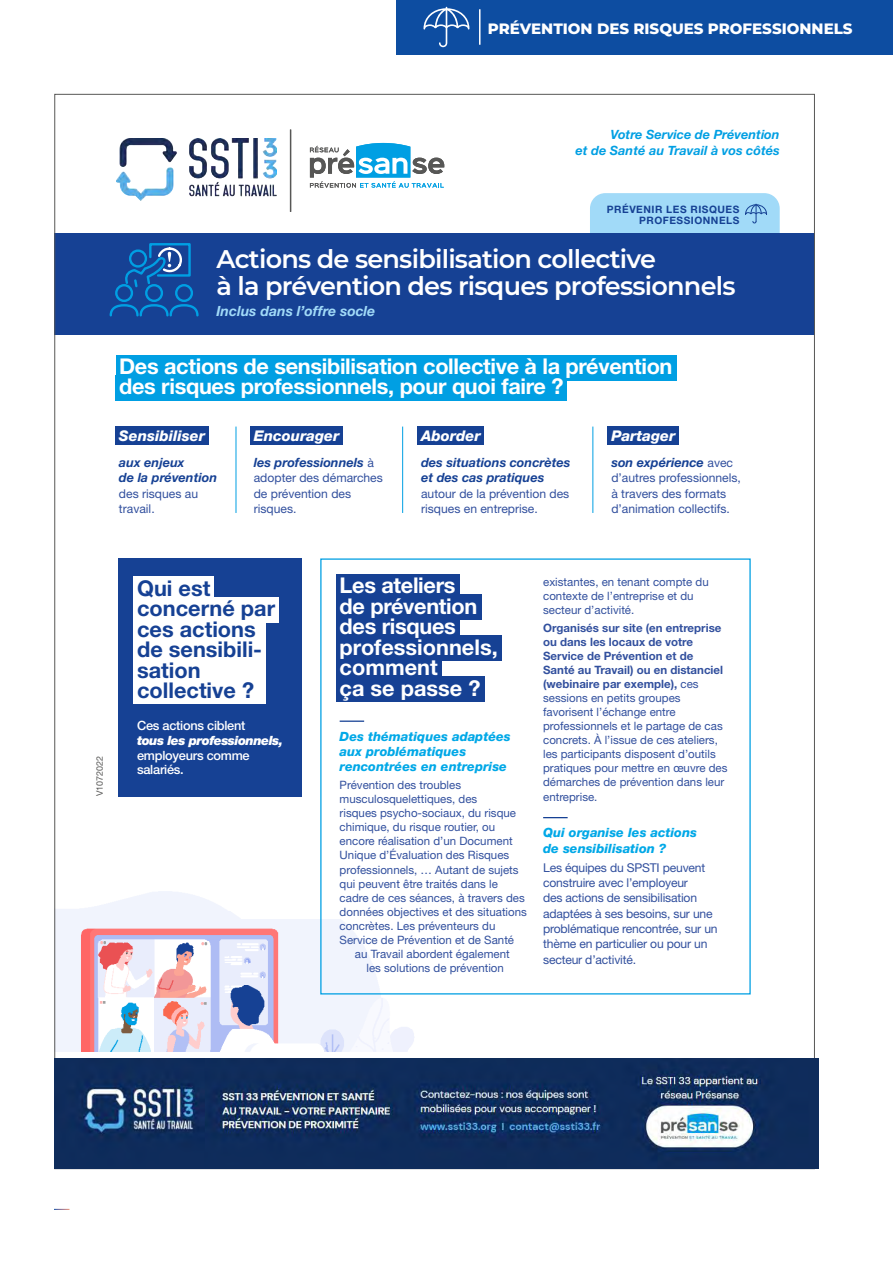
<style>
.page{position:relative;width:893px;height:1263px;background:#fff}
.page>*{position:absolute;margin:0;border:0;box-sizing:border-box;transform-origin:0 0}
.t1{font:600 25.5px/26.8px "Montserrat";letter-spacing:-.03em;color:#fff}
.t2{font:700 21.75px/20.4px "Helvetica Neue LT Std";letter-spacing:-.015em;color:#fff}
.t3{font:700 21.75px/20.4px "Helvetica Neue LT Std";color:#164194}
.t4{font:800 15px "Montserrat";color:#fff}
.t5{font:italic 800 14.7px "Helvetica Neue LT Std";color:#fff}
.t6{font:italic 700 14.1px "Helvetica Neue LT Std";color:#a1daf8}
.t7{font:italic 800 12.75px/15.3px "Helvetica Neue LT Std";color:#00a8e7}
.t8{font:italic 700 12.75px/15.3px "Helvetica Neue LT Std";color:#164194}
.t9{font:italic 700 12.75px/15.3px "Helvetica Neue LT Std";color:#009fe3;text-align:right}
.t10{font:italic 900 12.75px/15.3px "Helvetica Neue LT Std";letter-spacing:-.04em;color:#fff}
.t11{font:500 12.75px/14.1px "Helvetica Neue LT Std";letter-spacing:-.02em;color:#fff}
.t12{font:12.15px/15.3px "Helvetica Neue LT Std";letter-spacing:-.015em;color:#32509e}
.t13{font:11.55px/14.1px "Helvetica Neue LT Std";color:#32509e}
.t14{font:700 10.2px/11.6px "Helvetica Neue LT Std";letter-spacing:.05em;color:#164194;text-align:right}
.t15{font:9px "Helvetica Neue LT Std";color:#575756}
.s1{font-weight:400;font-style:normal;font-size:12.15px;color:#32509e}
.s2{font-weight:500;font-style:normal}
.s3{font-weight:700}
</style>
<div class="page">
<svg style="left:54px;top:1209px;width:16px;height:1px"></svg>
<div style="left:590px;top:193px;width:190px;height:68px;background:#a1daf8;border-radius:15px"></div>
<svg style="left:745px;top:204px;width:22px;height:20px"></svg>
<div style="left:55px;top:233px;width:759px;height:101px;background:#164194"></div>
<div style="left:119px;top:558px;width:183px;height:239px;background:#164194"></div>
<div style="left:133px;top:577px;width:81px;height:25px;background:#fff"></div>
<div style="left:133px;top:597px;width:146px;height:25px;background:#fff"></div>
<div style="left:133px;top:617px;width:133px;height:87px;background:#fff"></div>
<div style="left:116px;top:355px;width:560px;height:25px;background:#009fe3"></div>
<div style="left:116px;top:375px;width:451px;height:26px;background:#009fe3"></div>
<svg style="left:109px;top:243px;width:90px;height:74px"></svg>
<hr style="left:236px;top:427px;width:1px;height:86px;background:#009fe3">
<div style="left:115px;top:427px;width:94px;height:18px;background:#164194"></div>
<div style="left:250px;top:427px;width:93px;height:18px;background:#164194"></div>
<img style="left:56px;top:920px;width:380px;height:131px">
<div style="left:417px;top:427px;width:67px;height:18px;background:#164194"></div>
<div style="left:608px;top:427px;width:71px;height:18px;background:#164194"></div>
<hr style="left:402px;top:427px;width:1px;height:86px;background:#009fe3">
<hr style="left:593px;top:427px;width:1px;height:86px;background:#009fe3">
<div style="left:336px;top:574px;width:123px;height:26px;background:#164194"></div>
<div style="left:336px;top:595px;width:145px;height:25px;background:#164194"></div>
<div style="left:336px;top:615px;width:124px;height:25px;background:#164194"></div>
<div style="left:336px;top:636px;width:165px;height:25px;background:#164194"></div>
<div style="left:336px;top:656px;width:105px;height:25px;background:#164194"></div>
<div style="left:336px;top:676px;width:148px;height:26px;background:#164194"></div>
<hr style="left:340px;top:720px;width:24px;height:2px;background:#164194">
<svg style="left:543px;top:817px;width:25px;height:1px"></svg>
<div style="left:396px;top:0;width:497px;height:54px;background:#0d4da1"></div>
<svg style="left:423px;top:7px;width:46px;height:40px"></svg>
<hr style="left:479px;top:9px;width:1px;height:36px;background:#fff">
<img style="left:116px;top:138px;width:160px;height:63px">
<svg style="left:262px;top:143px;width:182px;height:47px"></svg>
<hr style="left:290px;top:130px;width:1px;height:82px;background:#575756">
<img style="left:54px;top:1058px;width:764px;height:110px">
<p class="t4" style="left:488px;top:18px;width:366px">PRÉVENTION DES RISQUES PROFESSIONNELS</p>
<p class="t9" style="left:576px;top:127px;width:206px">Votre Service de Prévention<br>et de Santé au Travail à vos côtés</p>
<p class="t14" style="left:607px;top:203px;width:134px">PRÉVENIR LES RISQUES<br>PROFESSIONNELS</p>
<p class="t1" style="left:216px;top:244px;width:521px">Actions de sensibilisation collective<br>à la prévention des risques professionnels</p>
<p class="t6" style="left:216px;top:302px;width:160px">Inclus dans l’offre socle</p>
<p class="t2" style="left:119px;top:355px;width:555px">Des actions de sensibilisation collective à la prévention des risques professionnels, pour quoi faire ?</p>
<p class="t5" style="left:119px;top:427px;width:88px">Sensibiliser</p>
<p class="t8" style="left:119px;top:454px;width:100px">aux enjeux<br>de la prévention</p>
<p class="t12" style="left:119px;top:485px;width:81px">des risques au travail.</p>
<p class="t5" style="left:254px;top:427px;width:87px">Encourager</p>
<p class="t8" style="left:254px;top:454px;width:122px">les professionnels <span class="s1">à</span></p>
<p class="t12" style="left:254px;top:470px;width:131px">adopter des démarches de prévention des risques.</p>
<p class="t5" style="left:421px;top:427px;width:61px">Aborder</p>
<p class="t8" style="left:421px;top:454px;width:151px">des situations concrètes et des cas pratiques</p>
<p class="t12" style="left:421px;top:485px;width:150px">autour de la prévention des risques en entreprise.</p>
<p class="t5" style="left:611px;top:427px;width:65px">Partager</p>
<p class="t8" style="left:611px;top:454px;width:123px">son expérience <span class="s1">avec</span></p>
<p class="t12" style="left:611px;top:470px;width:131px">d’autres professionnels, à travers des formats d’animation collectifs.</p>
<p class="t15" style="left:94px;top:796px;width:42px;rotate:-90deg">V1072022</p>
<p class="t3" style="left:137px;top:577px;width:140px">Qui est concerné par ces actions de sensibili&shy;sation collective ?</p>
<p class="t10" style="left:137px;top:718px;width:147px"><span class="s2">Ces actions ciblent<br></span>tous les professionnels,</p>
<p class="t11" style="left:137px;top:748px;width:114px">employeurs comme salariés.</p>
<p class="t2" style="left:340px;top:575px;width:160px">Les ateliers<br>de prévention des risques professionnels, comment<br>ça se passe ?</p>
<p class="t7" style="left:340px;top:728px;width:173px">Des thématiques adaptées aux problématiques rencontrées en entreprise</p>
<p class="t13" style="left:340px;top:778px;width:123px">Prévention des troubles</p>
<p class="t13" style="left:340px;top:792px;width:139px">musculosquelettiques, des</p>
<p class="t13" style="left:340px;top:806px;width:178px">risques psycho-sociaux, du risque</p>
<p class="t13" style="left:340px;top:820px;width:157px">chimique, du risque routier, ou</p>
<p class="t13" style="left:340px;top:834px;width:175px">encore réalisation d’un Document</p>
<p class="t13" style="left:340px;top:848px;width:171px">Unique d’Évaluation des Risques</p>
<p class="t13" style="left:340px;top:862px;width:180px">professionnels, … Autant de sujets</p>
<p class="t13" style="left:340px;top:876px;width:160px">qui peuvent être traités dans le</p>
<p class="t13" style="left:340px;top:890px;width:187px">cadre de ces séances, à travers des</p>
<p class="t13" style="left:340px;top:904px;width:189px">données objectives et des situations</p>
<p class="t13" style="left:340px;top:918px;width:157px">concrètes. Les préventeurs du</p>
<p class="t13" style="left:340px;top:932px;width:176px">Service de Prévention et de Santé</p>
<p class="t13" style="left:355px;top:946px;width:156px">au Travail abordent également</p>
<p class="t13" style="left:366px;top:960px;width:139px">les solutions de prévention</p>
<p class="t13" style="left:543px;top:575px;width:167px">existantes, en tenant compte du contexte de l’entreprise et du secteur d’activité.</p>
<p class="t13" style="left:543px;top:620px;width:186px"><span class="s3">Organisés sur site (en entreprise ou dans les locaux de votre<br>Service de Prévention et de<br>Santé au Travail) ou en distanciel (webinaire par exemple),</span> ces sessions en petits groupes favorisent l’échange entre professionnels et le partage de cas concrets. À l’issue de ces ateliers, les participants disposent d’outils pratiques pour mettre en œuvre des démarches de prévention dans leur entreprise.</p>
<p class="t7" style="left:543px;top:825px;width:155px">Qui organise les actions de sensibilisation ?</p>
<p class="t12" style="left:543px;top:859px;width:176px">Les équipes du SPSTI peuvent construire avec l’employeur<br>des actions de sensibilisation adaptées à ses besoins, sur une problématique rencontrée, sur un thème en particulier ou pour un secteur d’activité.</p>
</div>
